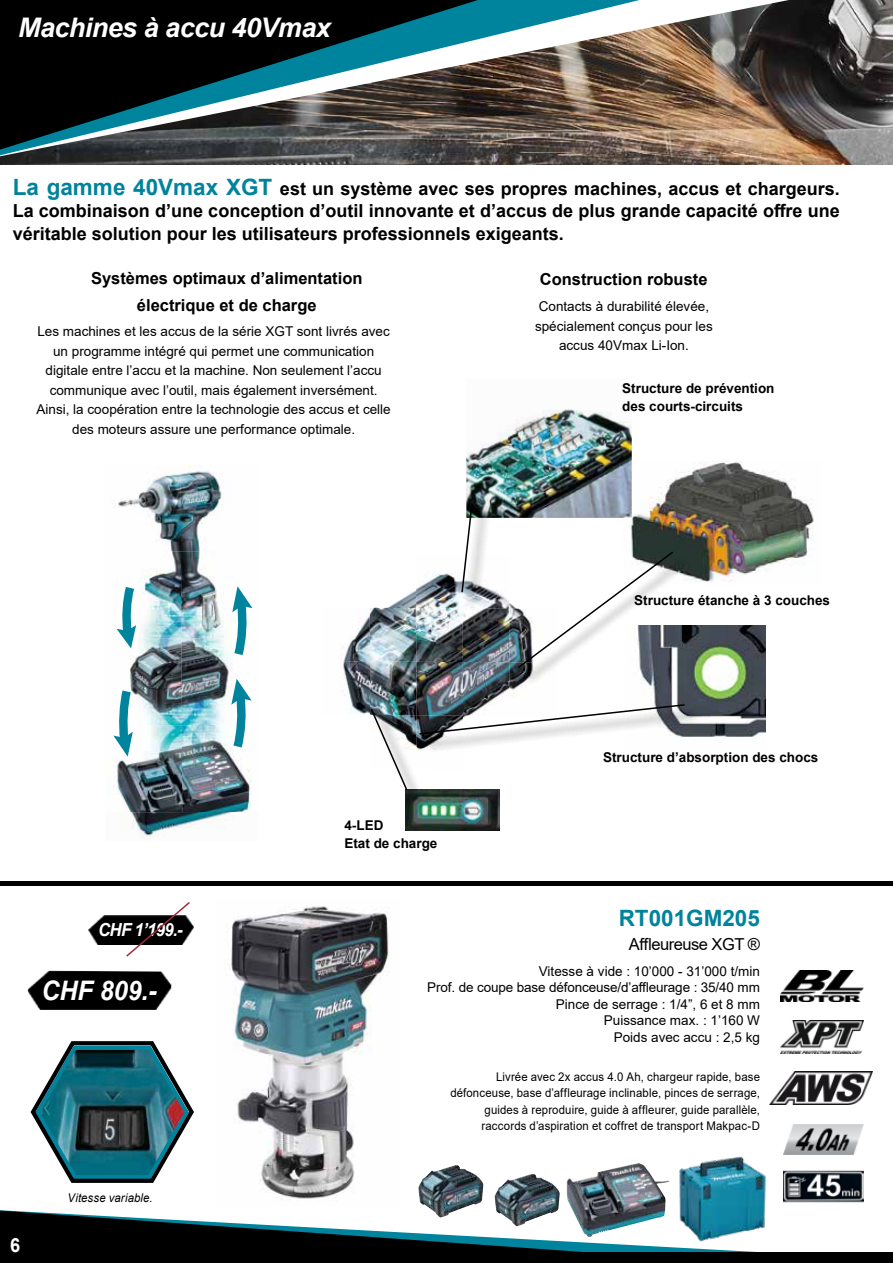
<style>
.page{position:relative;width:893px;height:1263px;background:#fff}
.page>*{position:absolute;margin:0;border:0;box-sizing:border-box;transform-origin:0 0}
.t1{font:italic 700 27px "Arial";letter-spacing:-.02em;color:#fff}
.t2{font:italic 700 26.85px "Arial";color:#fff;scale:.93 1}
.t3{font:700 22.5px "Arial";color:#00839c}
.t4{font:700 19.5px "Arial";color:#fff;scale:.93 1}
.t5{font:700 18px/22.5px "Arial";color:#000;text-align:justify}
.t6{font:italic 700 18px "Arial";letter-spacing:-.04em;color:#fff;scale:.93 1}
.t7{font:700 16.5px/27px "Arial";color:#000;text-align:center}
.t8{font:16.5px "Arial";letter-spacing:-.03em;color:#000}
.t9{font:13.5px/19.5px "Arial";color:#000;text-align:center}
.t10{font:700 13.5px/18px "Arial";color:#000}
.t11{font:12px/16.5px "Arial";letter-spacing:.01em;color:#000;text-align:right;scale:.95 1}
.t12{font:italic 12px "Arial";letter-spacing:.01em;color:#000;scale:.95 1}
.s1{font-size:22.5px;color:#00839c}
</style>
<div class="page">
<img style="left:1px;top:0;width:892px;height:165px">
<img style="left:0;top:0;width:789px;height:156px">
<img style="left:0;top:0;width:639px;height:155px">
<svg style="left:0;top:0;width:478px;height:150px;background:#283a3d"></svg>
<hr style="left:0;top:881px;width:893px;height:4px;background:#000002">
<svg style="left:0;top:1210px;width:733px;height:42px"></svg>
<div style="left:0;top:1252px;width:893px;height:11px;background:#000"></div>
<img style="left:229px;top:906px;width:160px;height:293px">
<img style="left:112px;top:465px;width:141px;height:373px">
<svg style="left:228px;top:586px;width:24px;height:78px"></svg>
<svg style="left:117px;top:578px;width:23px;height:70px"></svg>
<svg style="left:113px;top:681px;width:24px;height:76px"></svg>
<svg style="left:227px;top:679px;width:25px;height:78px"></svg>
<img style="left:418px;top:1165px;width:65px;height:52px">
<img style="left:567px;top:1163px;width:102px;height:74px">
<img style="left:495px;top:1174px;width:65px;height:52px">
<svg style="left:30px;top:1041px;width:164px;height:142px"></svg>
<img style="left:389px;top:572px;width:127px;height:37px">
<img style="left:340px;top:607px;width:169px;height:54px">
<img style="left:509px;top:609px;width:7px;height:52px">
<img style="left:340px;top:661px;width:181px;height:53px">
<img style="left:405px;top:789px;width:94px;height:41px">
<img style="left:649px;top:626px;width:116px;height:111px">
<img style="left:630px;top:462px;width:184px;height:121px">
<img style="left:466px;top:409px;width:166px;height:109px">
<div style="left:374px;top:712px;width:51px;height:96px;background:#000;opacity:.75"></div>
<svg style="left:369px;top:707px;width:40px;height:85px"></svg>
<div style="left:423px;top:707px;width:279px;height:46px;background:#000;opacity:.75"></div>
<svg style="left:418px;top:703px;width:268px;height:32px"></svg>
<div style="left:521px;top:555px;width:170px;height:131px;background:#000;opacity:.75"></div>
<svg style="left:516px;top:550px;width:159px;height:120px"></svg>
<div style="left:464px;top:507px;width:27px;height:103px;background:#000;opacity:.75"></div>
<svg style="left:460px;top:502px;width:14px;height:92px"></svg>
<img style="left:28px;top:970px;width:144px;height:40px">
<img style="left:89px;top:916px;width:104px;height:28px">
<svg style="left:125px;top:902px;width:67px;height:55px"></svg>
<img style="left:780px;top:970px;width:83px;height:31px">
<img style="left:780px;top:1020px;width:83px;height:33px">
<img style="left:784px;top:1170px;width:79px;height:33px">
<img style="left:784px;top:1124px;width:79px;height:30px">
<img style="left:770px;top:1071px;width:103px;height:33px">
<img style="left:677px;top:1156px;width:89px;height:87px">
<h1 class="t1" style="left:18px;top:9px;width:314px">Machines à accu 40Vmax</h1>
<p class="t5" style="left:13px;top:177px;width:829px"><span class="s1">La gamme 40Vmax XGT</span> est un système avec ses propres machines, accus et chargeurs.<br>La combinaison d’une conception d’outil innovante et d’accus de plus grande capacité offre une véritable solution pour les utilisateurs professionnels exigeants.</p>
<p class="t7" style="left:91px;top:265px;width:273px">Systèmes optimaux d’alimentation électrique et de charge</p>
<p class="t9" style="left:37px;top:322px;width:356px">Les machines et les accus de la série XGT sont livrés avec un programme intégré qui permet une communication digitale entre l’accu et la machine. Non seulement l’accu communique avec l’outil, mais également inversément.<br>Ainsi, la coopération entre la technologie des accus et celle des moteurs assure une performance optimale.</p>
<p class="t7" style="left:540px;top:266px;width:169px">Construction robuste</p>
<p class="t9" style="left:535px;top:297px;width:179px">Contacts à durabilité élevée, spécialement conçus pour les accus 40Vmax Li-Ion.</p>
<p class="t10" style="left:622px;top:379px;width:154px">Structure de prévention des courts-circuits</p>
<p class="t10" style="left:634px;top:591px;width:197px">Structure étanche à 3 couches</p>
<h3 class="t6" style="left:98px;top:918px;width:92px">CHF 1’199.-</h3>
<h2 class="t2" style="left:41px;top:973px;width:126px">CHF 809.-</h2>
<h3 class="t4" style="left:10px;top:1232px;width:12px">6</h3>
<p class="t12" style="left:68px;top:1189px;width:91px">Vitesse variable.</p>
<p class="t10" style="left:344px;top:816px;width:95px">4-LED<br>Etat de charge</p>
<p class="t10" style="left:603px;top:749px;width:217px">Structure d’absorption des chocs</p>
<h3 class="t3" style="left:619px;top:902px;width:143px">RT001GM205</h3>
<p class="t8" style="left:629px;top:933px;width:133px">Affleureuse XGT ®</p>
<p class="t9" style="left:427px;top:963px;width:334px;line-height:16.5px;text-align:right">Vitesse à vide : 10’000 - 31’000 t/min<br>Prof. de coupe base défonceuse/d’affleurage : 35/40 mm Pince de serrage : 1/4”, 6 et 8 mm<br>Puissance max. : 1’160 W<br>Poids avec accu : 2,5 kg</p>
<p class="t11" style="left:450px;top:1068px;width:327px">Livrée avec 2x accus 4.0 Ah, chargeur rapide, base défonceuse, base d’affleurage inclinable, pinces de serrage, guides à reproduire, guide à affleurer, guide parallèle, raccords d’aspiration et coffret de transport Makpac-D</p>
</div>
